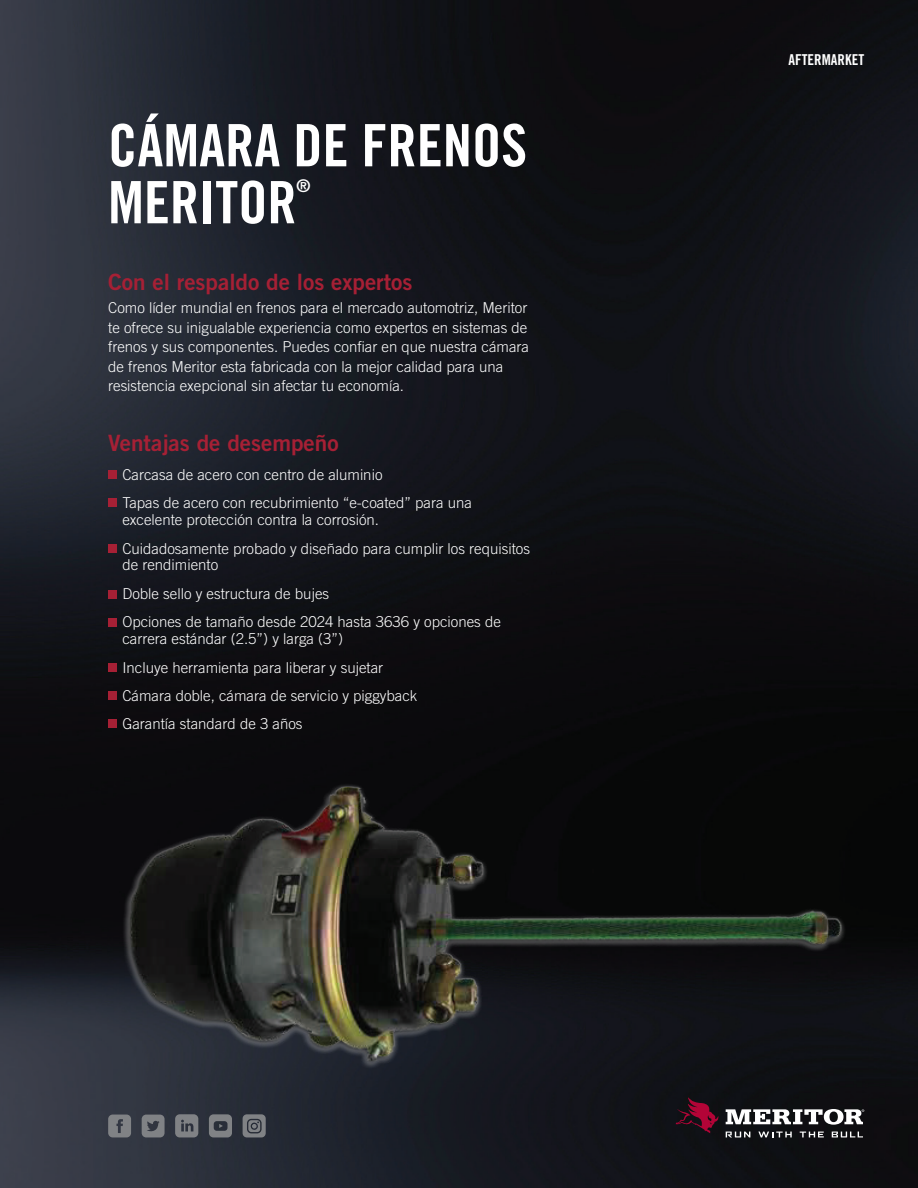
<style>
.page{position:relative;width:918px;height:1188px;background:#fff}
.page>*{position:absolute;margin:0;border:0;box-sizing:border-box;transform-origin:0 0}
.t1{font:58.5px/57px "Trade Gothic LT Pro Bd Cn 20";color:#fff}
.t2{font:22.5px "Trade Gothic LT Pro Bd 2";color:#a62035}
.t3{font:17.55px "Trade Gothic LT Pro Bd Cn 20";color:#fff}
.t4{font:300 15px/19.5px "Trade Gothic LT Pro";color:#fff}
.t5{font:15px "Trade Gothic LT Pro Bd Cn 20";color:#fff}
</style>
<div class="page">
<img style="left:0;top:0;width:918px;height:1188px">
<svg style="left:676px;top:1097px;width:43px;height:36px;background:#420c1f"></svg>
<svg style="left:726px;top:1132px;width:24px;height:5px"></svg>
<svg style="left:758px;top:1132px;width:34px;height:5px"></svg>
<svg style="left:800px;top:1132px;width:24px;height:5px"></svg>
<svg style="left:832px;top:1132px;width:31px;height:5px"></svg>
<svg style="left:726px;top:1109px;width:138px;height:16px"></svg>
<svg style="left:108px;top:1115px;width:23px;height:22px"></svg>
<svg style="left:243px;top:1114px;width:23px;height:23px"></svg>
<svg style="left:175px;top:1114px;width:23px;height:23px"></svg>
<svg style="left:209px;top:1114px;width:23px;height:23px"></svg>
<svg style="left:142px;top:1115px;width:23px;height:22px"></svg>
<div style="left:108px;top:471px;width:9px;height:8px;background:#a62035"></div>
<div style="left:108px;top:498px;width:9px;height:9px;background:#a62035"></div>
<div style="left:108px;top:544px;width:9px;height:8px;background:#a62035"></div>
<div style="left:108px;top:590px;width:9px;height:8px;background:#a62035"></div>
<div style="left:108px;top:618px;width:9px;height:8px;background:#a62035"></div>
<div style="left:108px;top:663px;width:9px;height:9px;background:#a62035"></div>
<div style="left:108px;top:691px;width:9px;height:9px;background:#a62035"></div>
<div style="left:108px;top:720px;width:9px;height:8px;background:#a62035"></div>
<img style="left:108px;top:769px;width:754px;height:312px">
<h1 class="t1" style="left:108px;top:117px;width:421px">CÁMARA DE FRENOS<br>MERITOR</h1>
<p class="t3" style="left:297px;top:175px;width:15px">®</p>
<h2 class="t2" style="left:108px;top:268px;width:306px">Con el respaldo de los expertos</h2>
<p class="t4" style="left:108px;top:298px;width:422px">Como líder mundial en frenos para el mercado automotriz, Meritor te ofrece su inigualable experiencia como expertos en sistemas de frenos y sus componentes. Puedes confiar en que nuestra cámara de frenos Meritor esta fabricada con la mejor calidad para una resistencia exepcional sin afectar tu economía.</p>
<h2 class="t2" style="left:108px;top:429px;width:232px">Ventajas de desempeño</h2>
<p class="t4" style="left:122px;top:465px;width:262px">Carcasa de acero con centro de aluminio</p>
<p class="t4" style="left:122px;top:494px;width:351px;line-height:16.5px">Tapas de acero con recubrimiento “e-coated” para una excelente protección contra la corrosión.</p>
<p class="t4" style="left:122px;top:540px;width:409px;line-height:16.5px">Cuidadosamente probado y diseñado para cumplir los requisitos de rendimiento</p>
<p class="t4" style="left:122px;top:584px;width:208px">Doble sello y estructura de bujes</p>
<p class="t4" style="left:122px;top:613px;width:380px;line-height:16.5px">Opciones de tamaño desde 2024 hasta 3636 y opciones de carrera estándar (2.5”) y larga (3”)</p>
<p class="t4" style="left:122px;top:653px;width:296px;line-height:28.2px">Incluye herramienta para liberar y sujetar<br>Cámara doble, cámara de servicio y piggyback<br>Garantía standard de 3 años</p>
<p class="t5" style="left:788px;top:50px;width:77px">AFTERMARKET</p>
</div>
